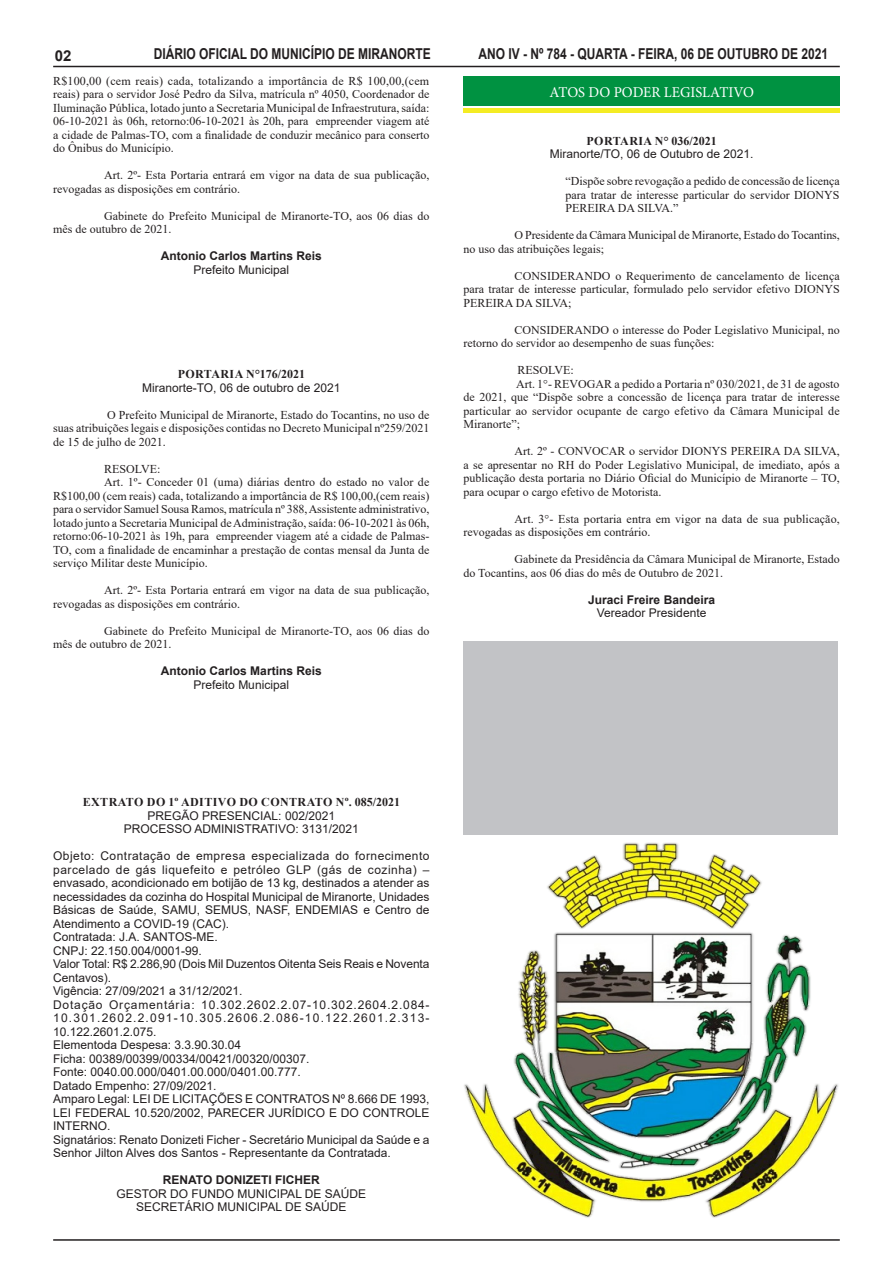
<style>
.page{position:relative;width:893px;height:1263px;background:#fff}
.page>*{position:absolute;margin:0;border:0;box-sizing:border-box;transform-origin:0 0}
.t1{font:700 15px "Arial";color:#231f20;scale:.8 1}
.t2{font:15px "Minion Pro";color:#fff}
.t3{font:700 15px "Arial";color:#231f20}
.CORPO_DE_TEXTO{font:12px/13.5px "Times New Roman";color:#231f20}
.SEM_PARAGRAFO{font:12px/13.5px "Arial";color:#231f20;text-align:justify}
.CARGO{font:12px/13.5px "Arial";color:#231f20;text-align:center}
.EMENTA{font:12px/13.5px "Times New Roman";color:#231f20;text-align:justify}
.NOME{font:700 12px "Arial";color:#231f20}
.CIDADE{font:12px "Arial";color:#231f20}
.TITULOS{font:700 12px "Times New Roman";letter-spacing:.025em;color:#231f20}
.TITULOS-2{font:700 12px "Times New Roman";color:#231f20}
</style>
<div class="page">
<hr style="left:53px;top:66px;width:787px;height:1px;background:#231f20">
<hr style="left:53px;top:1239px;width:787px;height:2px;background:#231f20">
<div style="left:463px;top:108px;width:377px;height:5px;background:#f4ec23"></div>
<div style="left:463px;top:77px;width:377px;height:29px;background:#009241"></div>
<img style="left:464px;top:843px;width:374px;height:375px">
<div style="left:463px;top:641px;width:375px;height:193px;background:#c2c3c6"></div>
<p class="t3" style="left:55px;top:45px;width:18px">02</p>
<p class="t1" style="left:154px;top:44px;width:348px">DIÁRIO OFICIAL DO MUNICÍPIO DE MIRANORTE</p>
<p class="t1" style="left:478px;top:44px;width:439px">ANO IV - Nº 784 - QUARTA - FEIRA, 06 DE OUTUBRO DE 2021</p>
<p class="t2" style="left:549px;top:82px;width:206px">ATOS DO PODER LEGISLATIVO</p>
<p class="TITULOS-2" style="left:587px;top:132px;width:132px">PORTARIA N° 036/2021</p>
<p class="CIDADE" style="left:550px;top:146px;width:205px">Miranorte/TO, 06 de Outubro de 2021.</p>
<p class="EMENTA" style="left:566px;top:174px;width:276px">“Dispõe sobre revogação a pedido de concessão de licença para tratar de interesse particular do servidor DIONYS PEREIRA DA SILVA.”</p>
<p class="CORPO_DE_TEXTO" style="left:463px;top:228px;width:378px;text-indent:51px">O Presidente da Câmara Municipal de Miranorte, Estado do Tocantins, no uso das atribuições legais;</p>
<p class="CORPO_DE_TEXTO" style="left:463px;top:269px;width:378px;text-align:justify;text-indent:51px">CONSIDERANDO o Requerimento de cancelamento de licença para tratar de interesse particular, formulado pelo servidor efetivo DIONYS PEREIRA DA SILVA;</p>
<p class="CORPO_DE_TEXTO" style="left:463px;top:323px;width:378px;text-indent:51px">CONSIDERANDO o interesse do Poder Legislativo Municipal, no retorno do servidor ao desempenho de suas funções:</p>
<p class="CORPO_DE_TEXTO" style="left:517px;top:363px;width:58px">RESOLVE:</p>
<p class="CORPO_DE_TEXTO" style="left:463px;top:377px;width:378px;text-align:justify;text-indent:53px">Art. 1°- REVOGAR a pedido a Portaria nº 030/2021, de 31 de agosto de 2021, que “Dispõe sobre a concessão de licença para tratar de interesse particular ao servidor ocupante de cargo efetivo da Câmara Municipal de Miranorte”;</p>
<p class="CORPO_DE_TEXTO" style="left:463px;top:444px;width:378px;text-align:justify;text-indent:51px">Art. 2º - CONVOCAR o servidor DIONYS PEREIRA DA SILVA, a se apresentar no RH do Poder Legislativo Municipal, de imediato, após a publicação desta portaria no Diário Oficial do Município de Miranorte – TO, para ocupar o cargo efetivo de Motorista.</p>
<p class="CORPO_DE_TEXTO" style="left:463px;top:512px;width:378px;text-indent:51px">Art. 3°- Esta portaria entra em vigor na data de sua publicação, revogadas as disposições em contrário.</p>
<p class="CORPO_DE_TEXTO" style="left:463px;top:552px;width:378px;text-indent:51px">Gabinete da Presidência da Câmara Municipal de Miranorte, Estado do Tocantins, aos 06 dias do mês de Outubro de 2021.</p>
<p class="NOME" style="left:588px;top:591px;width:128px">Juraci Freire Bandeira</p>
<p class="CARGO" style="left:597px;top:606px;width:111px">Vereador Presidente</p>
<p class="CORPO_DE_TEXTO" style="left:53px;top:74px;width:378px;text-align:justify">R$100,00 (cem reais) cada, totalizando a importância de R$ 100,00,(cem reais) para o servidor José Pedro da Silva, matrícula nº 4050, Coordenador de Iluminação Pública, lotado junto a Secretaria Municipal de Infraestrutura, saída:<br>06-10-2021 às 06h, retorno:06-10-2021 às 20h, para empreender viagem até a cidade de Palmas-TO, com a finalidade de conduzir mecânico para conserto do Ônibus do Município.</p>
<p class="CORPO_DE_TEXTO" style="left:53px;top:168px;width:378px;text-indent:51px">Art. 2º- Esta Portaria entrará em vigor na data de sua publicação, revogadas as disposições em contrário.</p>
<p class="CORPO_DE_TEXTO" style="left:53px;top:209px;width:378px;text-indent:51px">Gabinete do Prefeito Municipal de Miranorte-TO, aos 06 dias do mês de outubro de 2021.</p>
<p class="NOME" style="left:161px;top:248px;width:162px">Antonio Carlos Martins Reis</p>
<p class="CARGO" style="left:194px;top:263px;width:97px">Prefeito Municipal</p>
<p class="TITULOS-2" style="left:178px;top:365px;width:129px">PORTARIA N°176/2021</p>
<p class="CIDADE" style="left:142px;top:379px;width:200px">Miranorte-TO, 06 de outubro de 2021</p>
<p class="CORPO_DE_TEXTO" style="left:53px;top:407px;width:378px;text-align:justify;text-indent:54px">O Prefeito Municipal de Miranorte, Estado do Tocantins, no uso de suas atribuições legais e disposições contidas no Decreto Municipal nº259/2021 de 15 de julho de 2021.</p>
<p class="CORPO_DE_TEXTO" style="left:104px;top:461px;width:58px">RESOLVE:</p>
<p class="CORPO_DE_TEXTO" style="left:53px;top:475px;width:378px;text-align:justify;text-indent:51px">Art. 1º- Conceder 01 (uma) diárias dentro do estado no valor de R$100,00 (cem reais) cada, totalizando a importância de R$ 100,00,(cem reais) para o servidor Samuel Sousa Ramos, matrícula nº 388, Assistente administrativo, lotado junto a Secretaria Municipal de Administração, saída: 06-10-2021 às 06h, retorno:06-10-2021 às 19h, para empreender viagem até a cidade de Palmas-TO, com a finalidade de encaminhar a prestação de contas mensal da Junta de serviço Militar deste Município.</p>
<p class="CORPO_DE_TEXTO" style="left:53px;top:583px;width:378px;text-indent:51px">Art. 2º- Esta Portaria entrará em vigor na data de sua publicação, revogadas as disposições em contrário.</p>
<p class="CORPO_DE_TEXTO" style="left:53px;top:623px;width:378px;text-indent:51px">Gabinete do Prefeito Municipal de Miranorte-TO, aos 06 dias do mês de outubro de 2021.</p>
<p class="NOME" style="left:161px;top:662px;width:162px">Antonio Carlos Martins Reis</p>
<p class="CARGO" style="left:194px;top:678px;width:97px">Prefeito Municipal</p>
<p class="TITULOS" style="left:83px;top:793px;width:319px">EXTRATO DO 1º ADITIVO DO CONTRATO Nº. 085/2021</p>
<p class="CARGO" style="left:124px;top:809px;width:237px">PREGÃO PRESENCIAL: 002/2021<br>PROCESSO ADMINISTRATIVO: 3131/2021</p>
<p class="SEM_PARAGRAFO" style="left:53px;top:849px;width:378px">Objeto: Contratação de empresa especializada do fornecimento parcelado de gás liquefeito e petróleo GLP (gás de cozinha) – envasado, acondicionado em botijão de 13 kg, destinados a atender as necessidades da cozinha do Hospital Municipal de Miranorte, Unidades Básicas de Saúde, SAMU, SEMUS, NASF, ENDEMIAS e Centro de Atendimento a COVID-19 (CAC).</p>
<p class="SEM_PARAGRAFO" style="left:53px;top:930px;width:166px">Contratada: J.A. SANTOS-ME.</p>
<p class="SEM_PARAGRAFO" style="left:53px;top:944px;width:150px">CNPJ: 22.150.004/0001-99.</p>
<p class="SEM_PARAGRAFO" style="left:53px;top:957px;width:378px">Valor Total: R$ 2.286,90 (Dois Mil Duzentos Oitenta Seis Reais e Noventa<br>Centavos).</p>
<p class="SEM_PARAGRAFO" style="left:53px;top:984px;width:191px">Vigência: 27/09/2021 a 31/12/2021.</p>
<p class="SEM_PARAGRAFO" style="left:53px;top:998px;width:378px">Dotação Orçamentária: 10.302.2602.2.07-10.302.2604.2.084- 10.301.2602.2.091-10.305.2606.2.086-10.122.2601.2.313- 10.122.2601.2.075.</p>
<p class="SEM_PARAGRAFO" style="left:53px;top:1038px;width:190px">Elementoda Despesa: 3.3.90.30.04</p>
<p class="SEM_PARAGRAFO" style="left:53px;top:1052px;width:258px">Ficha: 00389/00399/00334/00421/00320/00307.</p>
<p class="SEM_PARAGRAFO" style="left:53px;top:1065px;width:249px">Fonte: 0040.00.000/0401.00.000/0401.00.777.</p>
<p class="SEM_PARAGRAFO" style="left:53px;top:1079px;width:165px">Datado Empenho: 27/09/2021.</p>
<p class="SEM_PARAGRAFO" style="left:53px;top:1092px;width:378px">Amparo Legal: LEI DE LICITAÇÕES E CONTRATOS Nº 8.666 DE 1993, LEI FEDERAL 10.520/2002, PARECER JURÍDICO E DO CONTROLE INTERNO.</p>
<p class="SEM_PARAGRAFO" style="left:53px;top:1133px;width:378px">Signatários: Renato Donizeti Ficher - Secretário Municipal da Saúde e a<br>Senhor Jilton Alves dos Santos - Representante da Contratada.</p>
<p class="NOME" style="left:163px;top:1171px;width:158px">RENATO DONIZETI FICHER</p>
<p class="CARGO" style="left:116px;top:1187px;width:251px">GESTOR DO FUNDO MUNICIPAL DE SAÚDE<br>SECRETÁRIO MUNICIPAL DE SAÚDE</p>
</div>
